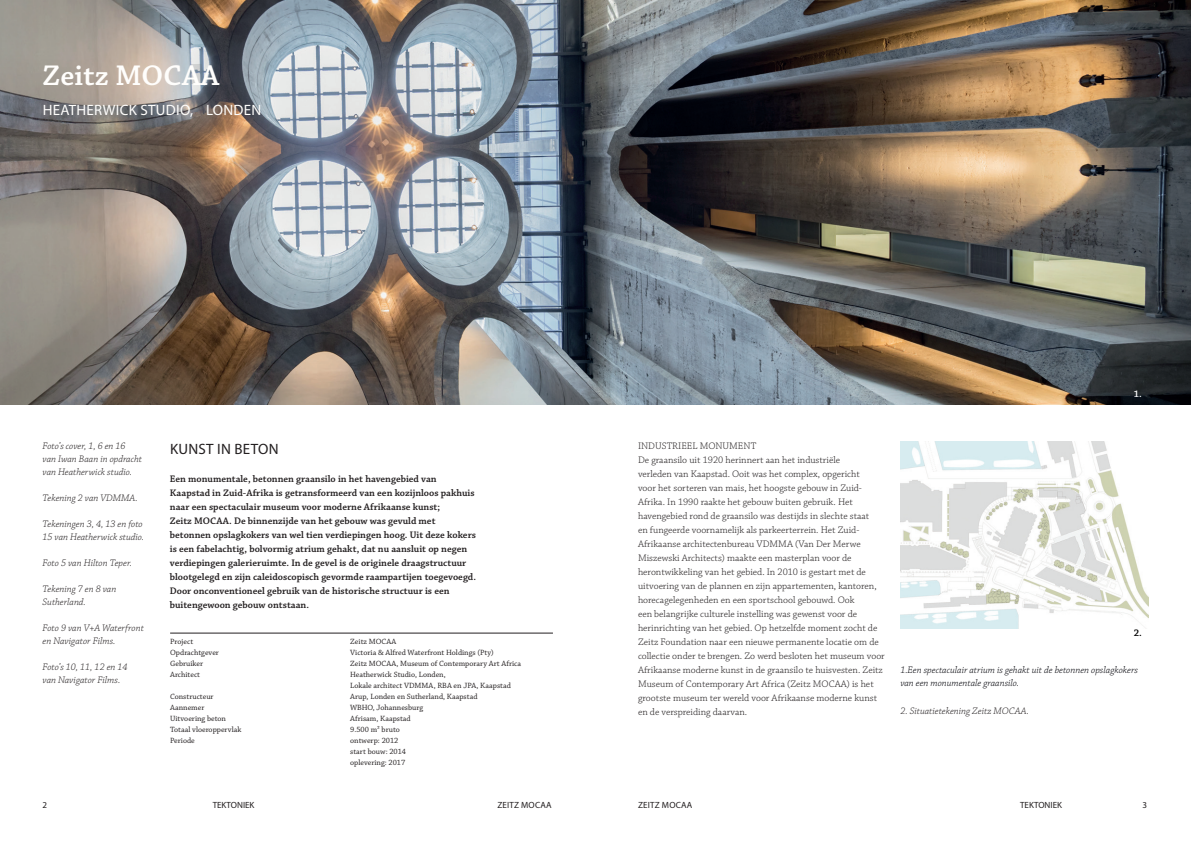
<style>
.page{position:relative;width:1191px;height:842px;background:#fff}
.page>*{position:absolute;margin:0;border:0;box-sizing:border-box;transform-origin:0 0}
.t1{font:600 30px "Chaparral Pro";letter-spacing:.005em;color:#fffefc}
.t2{font:15px "Myriad Pro";letter-spacing:.02em;color:#fffefc}
.t3{font:15px "Myriad Pro";letter-spacing:.02em;color:#231f20}
.t4{font:300 10px/14px "Chaparral Pro";color:#231f20}
.t5{font:600 10px/14px "Chaparral Pro";color:#231f20}
.t6{font:italic 300 10px/13px "Chaparral Pro";color:#231f20}
.t7{font:italic 300 10px/13px "Chaparral Pro";color:#000208}
.t8{font:600 10px "Chaparral Pro";color:#fff}
.t9{font:600 10px "Chaparral Pro";color:#000001}
.t10{font:9px "Myriad Pro";letter-spacing:.02em;color:#231f20}
.t11{font:9px "Myriad Pro";color:#231f20}
.t12{font:8px/11px "Chaparral Pro";color:#231f20}
</style>
<div class="page">
<img style="left:0;top:0;width:1191px;height:404px">
<img style="left:900px;top:441px;width:248px;height:187px">
<hr style="left:170px;top:633px;width:383px;height:1px;background:#231f20">
<svg style="left:191px;top:64px;width:10px;height:20px"></svg>
<h1 class="t1" style="left:43px;top:58px;width:178px">Zeitz MOCAA</h1>
<h2 class="t2" style="left:43px;top:100px;width:220px">HEATHERWICK STUDIO, LONDEN</h2>
<p class="t6" style="left:43px;top:439px;width:101px">Foto’s cover, 1, 6 en 16<br>van Iwan Baan in opdracht van Heatherwick studio.</p>
<p class="t6" style="left:43px;top:491px;width:97px">Tekening 2 van VDMMA.</p>
<p class="t6" style="left:43px;top:517px;width:103px">Tekeningen 3, 4, 13 en foto<br>15 van Heatherwick studio.</p>
<p class="t6" style="left:43px;top:556px;width:91px">Foto 5 van Hilton Teper.</p>
<p class="t6" style="left:43px;top:582px;width:75px">Tekening 7 en 8 van<br>Sutherland.</p>
<p class="t6" style="left:43px;top:621px;width:103px">Foto 9 van V+A Waterfront en Navigator Films.</p>
<p class="t6" style="left:43px;top:660px;width:87px">Foto’s 10, 11, 12 en 14 van Navigator Films.</p>
<h2 class="t3" style="left:170px;top:439px;width:110px">KUNST IN BETON</h2>
<p class="t5" style="left:170px;top:472px;width:308px">Een monumentale, betonnen graansilo in het havengebied van Kaapstad in Zuid-Afrika is getransformeerd van een kozijnloos pakhuis naar een spectaculair museum voor moderne Afrikaanse kunst;<br>Zeitz MOCAA. De binnenzijde van het gebouw was gevuld met betonnen opslagkokers van wel tien verdiepingen hoog. Uit deze kokers is een fabelachtig, bolvormig atrium gehakt, dat nu aansluit op negen verdiepingen galerieruimte. In de gevel is de originele draagstructuur blootgelegd en zijn caleidoscopisch gevormde raampartijen toegevoegd.<br>Door onconventioneel gebruik van de historische structuur is een buitengewoon gebouw ontstaan.</p>
<p class="t12" style="left:170px;top:636px;width:25px">Project</p>
<p class="t12" style="left:350px;top:636px;width:47px">Zeitz MOCAA</p>
<p class="t12" style="left:170px;top:647px;width:50px">Opdrachtgever</p>
<p class="t12" style="left:350px;top:647px;width:145px">Victoria &amp; Alfred Waterfront Holdings (Pty)</p>
<p class="t12" style="left:170px;top:658px;width:34px">Gebruiker</p>
<p class="t12" style="left:350px;top:658px;width:172px">Zeitz MOCAA, Museum of Contemporary Art Africa</p>
<p class="t12" style="left:170px;top:669px;width:31px">Architect</p>
<p class="t12" style="left:350px;top:669px;width:162px">Heatherwick Studio, Londen,<br>Lokale architect VDMMA, RBA en JPA, Kaapstad</p>
<p class="t12" style="left:170px;top:691px;width:45px">Constructeur</p>
<p class="t12" style="left:350px;top:691px;width:129px">Arup, Londen en Sutherland, Kaapstad</p>
<p class="t12" style="left:170px;top:702px;width:36px">Aannemer</p>
<p class="t12" style="left:350px;top:702px;width:74px">WBHO, Johannesburg</p>
<p class="t12" style="left:170px;top:713px;width:57px">Uitvoering beton</p>
<p class="t12" style="left:350px;top:713px;width:62px">Afrisam, Kaapstad</p>
<p class="t12" style="left:170px;top:724px;width:73px">Totaal vloeroppervlak</p>
<p class="t12" style="left:350px;top:724px;width:51px">9.500 m² bruto</p>
<p class="t12" style="left:170px;top:735px;width:26px">Periode</p>
<p class="t12" style="left:350px;top:735px;width:57px">ontwerp: 2012 start bouw: 2014 oplevering: 2017</p>
<p class="t8" style="left:1133px;top:388px;width:10px">1.</p>
<p class="t4" style="left:638px;top:439px;width:248px">INDUSTRIEEL MONUMENT<br>De graansilo uit 1920 herinnert aan het industriële<br>verleden van Kaapstad. Ooit was het complex, opgericht<br>voor het sorteren van mais, het hoogste gebouw in Zuid-Afrika. In 1990 raakte het gebouw buiten gebruik. Het havengebied rond de graansilo was destijds in slechte staat<br>en fungeerde voornamelijk als parkeerterrein. Het Zuid-Afrikaanse architectenbureau VDMMA (Van Der Merwe Miszewski Architects) maakte een masterplan voor de herontwikkeling van het gebied. In 2010 is gestart met de uitvoering van de plannen en zijn appartementen, kantoren, horecagelegenheden en een sportschool gebouwd. Ook<br>een belangrijke culturele instelling was gewenst voor de herinrichting van het gebied. Op hetzelfde moment zocht de Zeitz Foundation naar een nieuwe permanente locatie om de collectie onder te brengen. Zo werd besloten het museum voor Afrikaanse moderne kunst in de graansilo te huisvesten. Zeitz Museum of Contemporary Art Africa (Zeitz MOCAA) is het grootste museum ter wereld voor Afrikaanse moderne kunst en de verspreiding daarvan.</p>
<p class="t9" style="left:1133px;top:627px;width:10px">2.</p>
<p class="t7" style="left:900px;top:664px;width:239px">1.Een spectaculair atrium is gehakt uit de betonnen opslagkokers van een monumentale graansilo.</p>
<p class="t6" style="left:900px;top:705px;width:130px">2. Situatietekening Zeitz MOCAA.</p>
<p class="t10" style="left:43px;top:799px;width:6px">2</p>
<p class="t11" style="left:213px;top:799px;width:43px">TEKTONIEK</p>
<p class="t10" style="left:497px;top:799px;width:56px">ZEITZ MOCAA</p>
<p class="t10" style="left:638px;top:799px;width:56px">ZEITZ MOCAA</p>
<p class="t11" style="left:1020px;top:799px;width:43px">TEKTONIEK</p>
<p class="t10" style="left:1142px;top:799px;width:6px">3</p>
</div>
